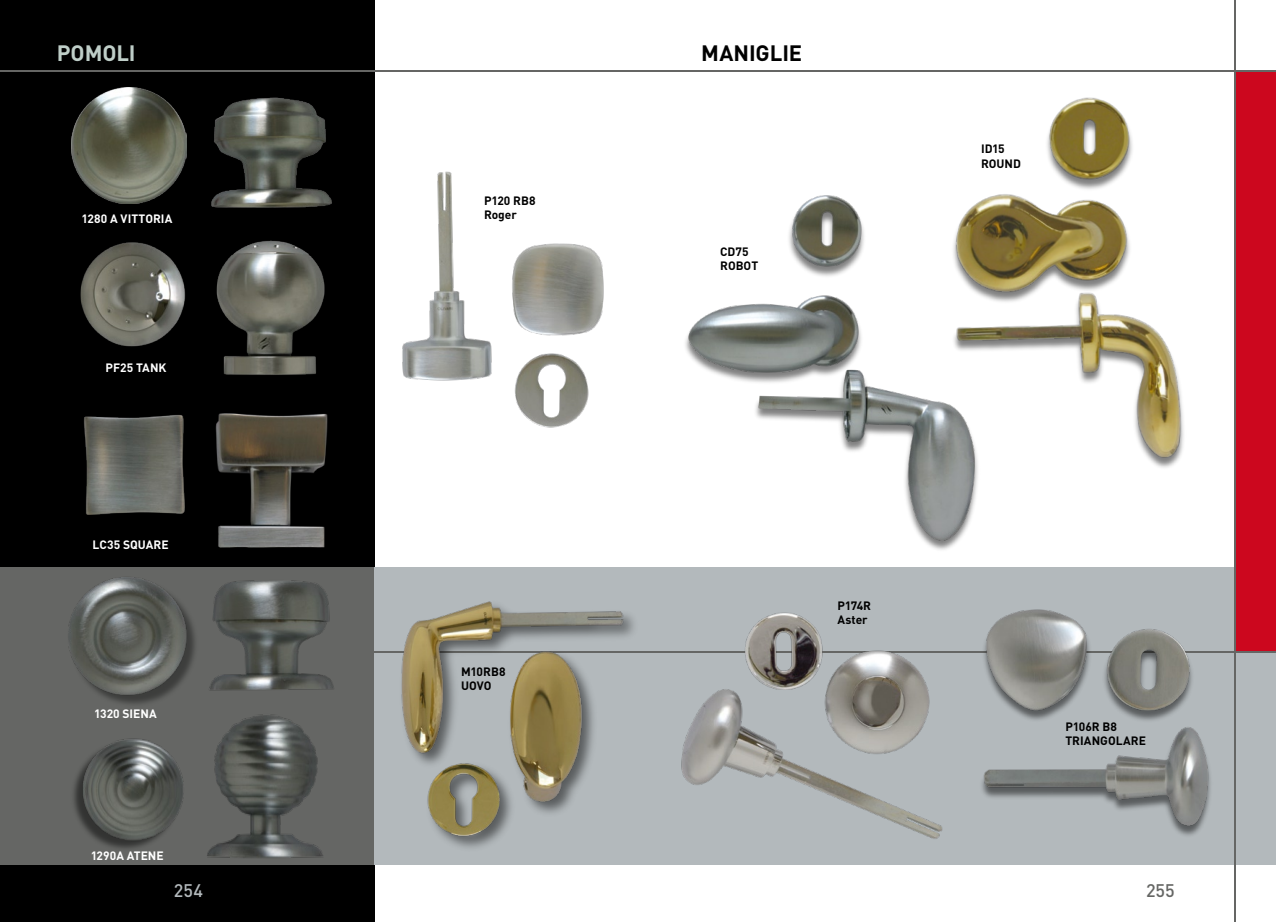
<style>
.page{position:relative;width:1276px;height:922px;background:#fff}
.page>*{position:absolute;margin:0;border:0;box-sizing:border-box;transform-origin:0 0}
.t1{font:700 22px "DIN";letter-spacing:-.005em;color:#000}
.t2{font:700 22px "DIN";letter-spacing:-.005em;color:#bfcec8}
.t3{font:500 18px "DIN";color:#b3b9bc}
.t4{font:500 18px "DIN";color:#656664}
.t5{font:700 12px/14.4px "DIN";color:#000}
.t6{font:700 12px "DIN";color:#fff}
</style>
<div class="page">
<div style="left:0;top:0;width:374px;height:921px;background:#000"></div>
<div style="left:0;top:567px;width:374px;height:297px;background:#656664"></div>
<div style="left:374px;top:567px;width:264px;height:297px;background:#b3b9bc"></div>
<hr style="left:0;top:70px;width:638px;height:1px;background:#656664">
<hr style="left:0;top:651px;width:638px;height:1px;background:#656664">
<div style="left:638px;top:567px;width:638px;height:297px;background:#b3b9bc"></div>
<div style="left:1234px;top:70px;width:42px;height:582px;background:#cc071e"></div>
<hr style="left:1234px;top:0;width:1px;height:921px;background:#656664">
<hr style="left:638px;top:70px;width:638px;height:1px;background:#656664">
<hr style="left:638px;top:651px;width:638px;height:1px;background:#656664">
<img style="left:402px;top:171px;width:202px;height:257px">
<img style="left:673px;top:612px;width:276px;height:227px">
<img style="left:211px;top:97px;width:121px;height:111px">
<img style="left:71px;top:87px;width:115px;height:117px">
<div style="left:69px;top:577px;width:130px;height:130px;background:#000;opacity:.4"></div>
<img style="left:68px;top:577px;width:126px;height:124px">
<img style="left:209px;top:580px;width:125px;height:111px">
<img style="left:84px;top:415px;width:101px;height:100px">
<img style="left:215px;top:413px;width:113px;height:135px">
<img style="left:80px;top:242px;width:106px;height:105px">
<img style="left:216px;top:240px;width:109px;height:135px">
<div style="left:69px;top:739px;width:114px;height:113px;background:#000;opacity:.5"></div>
<img style="left:75px;top:738px;width:109px;height:108px">
<img style="left:197px;top:704px;width:135px;height:161px">
<div style="left:397px;top:598px;width:243px;height:255px;background:#b3b9bc"></div>
<img style="left:391px;top:601px;width:242px;height:243px">
<img style="left:685px;top:195px;width:293px;height:355px">
<img style="left:969px;top:609px;width:250px;height:227px">
<div style="left:950px;top:99px;width:236px;height:371px;background:#000;opacity:.5"></div>
<img style="left:941px;top:97px;width:245px;height:365px">
<h1 class="t2" style="left:57px;top:39px;width:80px">POMOLI</h1>
<p class="t6" style="left:82px;top:210px;width:92px">1280 A VITTORIA</p>
<p class="t6" style="left:106px;top:359px;width:62px">PF25 TANK</p>
<p class="t6" style="left:93px;top:536px;width:78px">LC35 SQUARE</p>
<p class="t6" style="left:94px;top:705px;width:64px">1320 SIENA</p>
<p class="t6" style="left:91px;top:847px;width:74px">1290A ATENE</p>
<p class="t5" style="left:484px;top:193px;width:53px">P120 RB8<br>Roger</p>
<p class="t5" style="left:461px;top:663px;width:46px">M10RB8<br>UOVO</p>
<h1 class="t1" style="left:701px;top:39px;width:102px">MANIGLIE</h1>
<p class="t5" style="left:720px;top:244px;width:39px">CD75<br>ROBOT</p>
<p class="t5" style="left:981px;top:141px;width:41px">ID15<br>ROUND</p>
<p class="t5" style="left:837px;top:597px;width:35px">P174R<br>Aster</p>
<p class="t5" style="left:1065px;top:718px;width:82px">P106R B8<br>TRIANGOLARE</p>
<h2 class="t3" style="left:174px;top:878px;width:31px">254</h2>
<h2 class="t4" style="left:1146px;top:878px;width:30px">255</h2>
</div>
